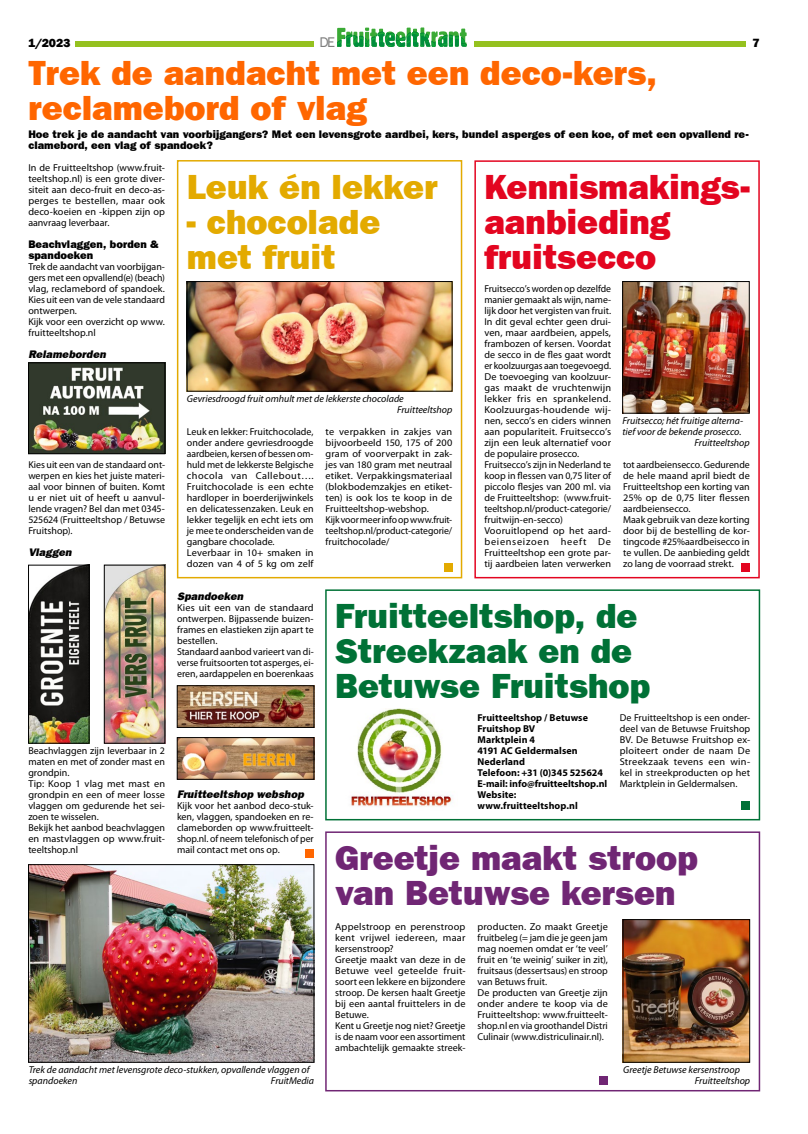
<style>
.page{position:relative;width:808px;height:1134px;background:#fff}
.page>*{position:absolute;margin:0;border:0;box-sizing:border-box;transform-origin:0 0}
.t1{font:800 35px/35px "Frankfurt Gothic";letter-spacing:.005em;color:#f60}
.t2{font:800 35px/35px "Frankfurt Gothic";letter-spacing:.005em;color:#007136}
.t3{font:800 35px/35px "Frankfurt Gothic";letter-spacing:.005em;color:#702674}
.t4{font:800 35px/35px "Frankfurt Gothic";letter-spacing:.005em;color:#e30520}
.t5{font:800 35px/35px "Frankfurt Gothic";color:#e3aa00}
.t6{font:14.4px "Franklin Gothic";color:#7e7e7d}
.t7{font:800 12px "Frankfurt Gothic";color:#000}
.t8{font:800 11px/11px "Frankfurt Gothic";letter-spacing:.01em;color:#000}
.t9{font:italic 800 11px "Frankfurt Gothic";letter-spacing:.01em;color:#000}
.t10{font:10px/11px "Myriad Pro";color:#000}
.t11{font:italic 10px/11px "Myriad Pro";color:#000}
.t12{font:700 10px/11px "Myriad Pro";letter-spacing:.005em;color:#000}
</style>
<div class="page">
<div style="left:75px;top:41px;width:671px;height:6px;background:#95c11f"></div>
<div style="left:314px;top:28px;width:160px;height:20px;background:#fff"></div>
<svg style="left:337px;top:27px;width:130px;height:20px"></svg>
<img style="left:30px;top:866px;width:282px;height:194px">
<div style="left:28px;top:864px;width:286px;height:198px;border:1px solid #000"></div>
<div style="left:325px;top:831px;width:435px;height:260px;border:2px solid #702674"></div>
<div style="left:474px;top:160px;width:286px;height:418px;border:2px solid #e30520"></div>
<div style="left:325px;top:589px;width:435px;height:231px;border:2px solid #007136"></div>
<img style="left:351px;top:708px;width:101px;height:99px">
<div style="left:177px;top:160px;width:285px;height:418px;border:2px solid #e3aa00"></div>
<img style="left:625px;top:921px;width:123px;height:139px">
<div style="left:623px;top:919px;width:127px;height:143px;border:1px solid #000"></div>
<img style="left:624px;top:283px;width:123px;height:128px">
<div style="left:622px;top:281px;width:127px;height:132px;border:1px solid #000"></div>
<img style="left:189px;top:283px;width:261px;height:106px">
<div style="left:187px;top:281px;width:265px;height:110px;border:1px solid #000"></div>
<img style="left:30px;top:567px;width:57px;height:174px">
<div style="left:28px;top:565px;width:61px;height:178px;border:1px solid #000"></div>
<img style="left:106px;top:567px;width:57px;height:174px">
<div style="left:104px;top:565px;width:61px;height:178px;border:1px solid #000"></div>
<img style="left:179px;top:687px;width:133px;height:39px">
<div style="left:177px;top:685px;width:137px;height:43px;border:1px solid #000"></div>
<img style="left:179px;top:739px;width:133px;height:38px">
<div style="left:177px;top:737px;width:137px;height:42px;border:1px solid #000"></div>
<img style="left:30px;top:365px;width:133px;height:87px">
<div style="left:28px;top:363px;width:137px;height:91px;border:1px solid #000"></div>
<div style="left:599px;top:1076px;width:9px;height:8px;background:#702674"></div>
<div style="left:742px;top:801px;width:8px;height:8px;background:#007136"></div>
<div style="left:742px;top:563px;width:8px;height:9px;background:#e30520"></div>
<div style="left:444px;top:563px;width:8px;height:9px;background:#e3aa00"></div>
<div style="left:305px;top:849px;width:9px;height:9px;background:#f60"></div>
<p class="t7" style="left:28px;top:35px;width:43px">1/2023</p>
<h2 class="t6" style="left:319px;top:33px;width:17px">DE</h2>
<p class="t7" style="left:752px;top:35px;width:9px">7</p>
<h1 class="t1" style="left:28px;top:55px;width:630px">Trek de aandacht met een deco-kers, reclamebord of vlag</h1>
<p class="t8" style="left:28px;top:129px;width:722px">Hoe trek je de aandacht van voorbijgangers? Met een levensgrote aardbei, kers, bundel asperges of een koe, of met een opvallend re&shy;clamebord, een vlag of spandoek?</p>
<p class="t10" style="left:28px;top:162px;width:138px;text-align:justify">In de Fruitteeltshop (www.fruit&shy;teeltshop.nl) is een grote diver&shy;siteit aan deco-fruit en deco-as&shy;perges te bestellen, maar ook deco-koeien en -kippen zijn op aanvraag leverbaar.</p>
<p class="t8" style="left:28px;top:239px;width:132px">Beachvlaggen, borden &amp; spandoeken</p>
<p class="t10" style="left:28px;top:261px;width:138px">Trek de aandacht van voorbijgan&shy;gers met een opvallend(e) (beach) vlag, reclamebord of spandoek.<br>Kies uit een van de vele standaard ontwerpen.<br>Kijk voor een overzicht op www. fruitteeltshop.nl</p>
<p class="t9" style="left:28px;top:348px;width:79px">Relameborden</p>
<h1 class="t5" style="left:187px;top:169px;width:252px">Leuk én lekker</h1>
<h1 class="t5" style="left:187px;top:204px;width:195px">- chocolade met fruit</h1>
<h1 class="t4" style="left:484px;top:169px;width:267px">Kennismakings&shy;aanbieding fruitsecco</h1>
<p class="t10" style="left:484px;top:283px;width:128px">Fruitsecco’s worden op dezelfde manier gemaakt als wijn, name&shy;lijk door het vergisten van fruit.<br>In dit geval echter geen drui&shy;ven, maar aardbeien, appels, frambozen of kersen. Voordat de secco in de fles gaat wordt er koolzuurgas aan toegevoegd.<br>De toevoeging van koolzuur&shy;gas maakt de vruchtenwijn lekker fris en sprankelend.<br>Koolzuurgas-houdende wij&shy;nen, secco’s en ciders winnen aan populariteit. Fruitsecco’s zijn een leuk alternatief voor de populaire prosecco.<br>Fruitsecco’s zijn in Nederland te koop in flessen van 0,75 liter of piccolo flesjes van 200 ml. via de Fruitteeltshop: (www.fruit&shy;teeltshop.nl/product-categorie/ fruitwijn-en-secco)<br>Vooruitlopend op het aard&shy;beienseizoen heeft De<br>Fruitteeltshop een grote par&shy;tij aardbeien laten verwerken</p>
<p class="t11" style="left:397px;top:393px;width:57px;text-indent:-210px">Gevriesdroogd fruit omhult met de lekkerste chocolade<br>Fruitteeltshop</p>
<p class="t11" style="left:622px;top:415px;width:122px">Fruitsecco; hét fruitige alterna-</p>
<p class="t11" style="left:622px;top:426px;width:120px">tief voor de bekende prosecco.</p>
<p class="t11" style="left:694px;top:437px;width:57px">Fruitteeltshop</p>
<p class="t10" style="left:187px;top:426px;width:128px">Leuk en lekker: Fruitchocolade, onder andere gevriesdroogde aardbeien, kersen of bessen om&shy;huld met de lekkerste Belgische chocola van Callebout….<br>Fruitchocolade is een echte hardloper in boerderijwinkels en delicatessenzaken. Leuk en lekker tegelijk en echt iets om je mee te onderscheiden van de gangbare chocolade.<br>Leverbaar in 10+ smaken in dozen van 4 of 5 kg om zelf</p>
<p class="t10" style="left:326px;top:426px;width:128px">te verpakken in zakjes van bijvoorbeeld 150, 175 of 200 gram of voorverpakt in zak&shy;jes van 180 gram met neutraal etiket. Verpakkingsmateriaal (blokbodemzakjes en etiket&shy;ten) is ook los te koop in de<br>Fruitteeltshop-webshop.<br>Kijk voor meer info op www.fruit&shy;teeltshop.nl/product-categorie/ fruitchocolade/</p>
<p class="t10" style="left:28px;top:459px;width:138px;text-align:justify">Kies uit een van de standaard ont&shy;werpen en kies het juiste materi&shy;aal voor binnen of buiten. Komt u er niet uit of heeft u aanvul&shy;lende vragen? Bel dan met 0345- 525624 (Fruitteeltshop / Betuwse Fruitshop).</p>
<p class="t9" style="left:28px;top:546px;width:45px">Vlaggen</p>
<p class="t10" style="left:623px;top:459px;width:128px">tot aardbeiensecco. Gedurende de hele maand april biedt de<br>Fruitteeltshop een korting van<br>25% op de 0,75 liter flessen aardbeiensecco.<br>Maak gebruik van deze korting door bij de bestelling de kor&shy;tingcode #25%aardbeisecco in te vullen. De aanbieding geldt zo lang de voorraad strekt.</p>
<h1 class="t2" style="left:335px;top:598px;width:316px">Fruitteeltshop, de<br>Streekzaak en de<br>Betuwse Fruitshop</h1>
<p class="t12" style="left:477px;top:712px;width:131px">Fruitteeltshop / Betuwse<br>Fruitshop BV<br>Marktplein 4<br>4191 AC Geldermalsen<br>Nederland<br>Telefoon: +31 (0)345 525624<br>E-mail: info@fruitteeltshop.nl<br>Website: www.fruitteeltshop.nl</p>
<p class="t10" style="left:620px;top:712px;width:132px;text-align:justify">De Fruitteeltshop is een onder&shy;deel van de Betuwse Fruitshop BV. De Betuwse Fruitshop ex&shy;ploiteert onder de naam De Streekzaak tevens een win&shy;kel in streekproducten op het Marktplein in Geldermalsen.</p>
<p class="t9" style="left:177px;top:590px;width:68px">Spandoeken</p>
<p class="t10" style="left:177px;top:602px;width:138px">Kies uit een van de standaard ontwerpen. Bijpassende buizen&shy;frames en elastieken zijn apart te bestellen.<br>Standaard aanbod varieert van di&shy;verse fruitsoorten tot asperges, ei&shy;eren, aardappelen en boerenkaas</p>
<p class="t10" style="left:28px;top:745px;width:138px">Beachvlaggen zijn leverbaar in 2 maten en met of zonder mast en grondpin.<br>Tip: Koop 1 vlag met mast en grondpin en een of meer losse vlaggen om gedurende het sei&shy;zoen te wisselen.<br>Bekijk het aanbod beachvlaggen en mastvlaggen op www.fruit&shy;teeltshop.nl</p>
<p class="t9" style="left:177px;top:788px;width:128px">Fruitteeltshop webshop</p>
<p class="t10" style="left:177px;top:800px;width:138px;text-align:justify">Kijk voor het aanbod deco-stuk&shy;ken, vlaggen, spandoeken en re&shy;clameborden op www.fruitteelt&shy;shop.nl. of neem telefonisch of per mail contact met ons op.</p>
<h1 class="t3" style="left:335px;top:840px;width:364px">Greetje maakt stroop van Betuwse kersen</h1>
<p class="t10" style="left:335px;top:921px;width:132px">Appelstroop en perenstroop kent vrijwel iedereen, maar kersenstroop?<br>Greetje maakt van deze in de<br>Betuwe veel geteelde fruit&shy;soort een lekkere en bijzondere stroop. De kersen haalt Greetje bij een aantal fruittelers in de<br>Betuwe.<br>Kent u Greetje nog niet? Greetje is de naam voor een assortiment ambachtelijk gemaakte streek-</p>
<p class="t10" style="left:477px;top:921px;width:132px">producten. Zo maakt Greetje fruitbeleg (= jam die je geen jam mag noemen omdat er ‘te veel’ fruit en ‘te weinig’ suiker in zit), fruitsaus (dessertsaus) en stroop van Betuws fruit.<br>De producten van Greetje zijn onder andere te koop via de<br>Fruitteeltshop: www.fruitteelt&shy;shop.nl en via groothandel Distri<br>Culinair (www.districulinair.nl).</p>
<p class="t11" style="left:29px;top:1064px;width:282px">Trek de aandacht met levensgrote deco-stukken, opvallende vlaggen of spandoeken</p>
<p class="t11" style="left:271px;top:1075px;width:45px">FruitMedia</p>
<p class="t11" style="left:695px;top:1064px;width:57px;text-indent:-72px">Greetje Betuwse kersenstroop<br>Fruitteeltshop</p>
</div>
